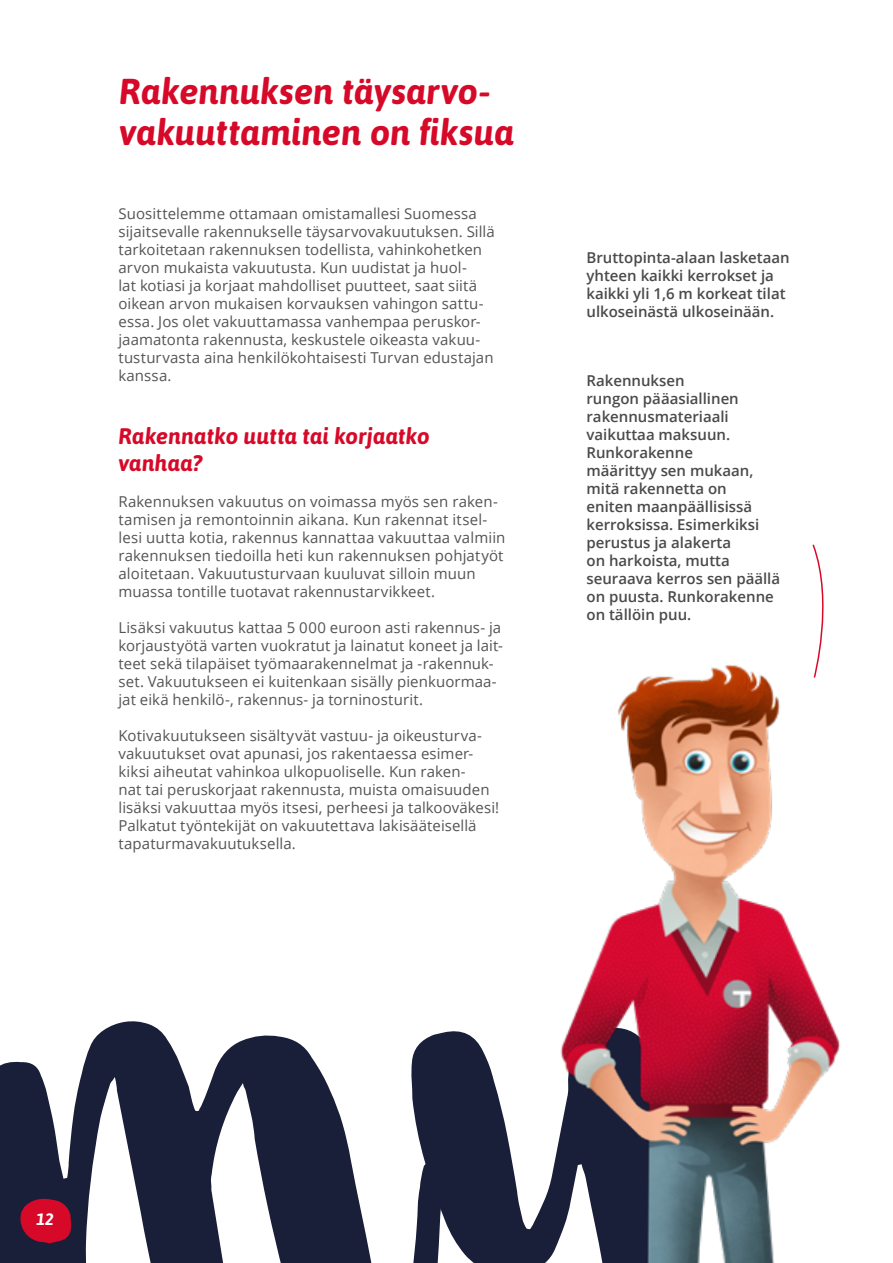
<style>
.page{position:relative;width:893px;height:1263px;background:#fff}
.page>*{position:absolute;margin:0;border:0;box-sizing:border-box;transform-origin:0 0}
.Sivun_pääotsikko{font:italic 700 36px/40.5px "Asap";color:#d70929}
.Otsikko2{font:italic 700 22.5px/27px "Asap";letter-spacing:.005em;color:#d70929}
.t1{font:italic 700 16.5px "Asap";color:#fff}
.Leipis{font:15px/18px "Open Sans";letter-spacing:.005em;color:#555454}
.puhekupla_teksti{font:600 15px/18px "Open Sans";color:#4a4a49}
</style>
<div class="page">
<svg style="left:812px;top:544px;width:12px;height:87px"></svg>
<svg style="left:0;top:1021px;width:372px;height:242px;fill:#191e39"></svg>
<svg style="left:411px;top:1031px;width:59px;height:232px;fill:#191e39"></svg>
<img style="left:470px;top:631px;width:370px;height:632px">
<svg style="left:20px;top:1197px;width:52px;height:46px;background:#a90d2c"></svg>
<p class="Sivun_pääotsikko" style="left:119px;top:71px;width:396px">Rakennuksen täysarvo&shy;vakuuttaminen on fiksua</p>
<p class="Leipis" style="left:118px;top:204px;width:378px">Suosittelemme ottamaan omistamallesi Suomessa sijaitsevalle rakennukselle täysarvovakuutuksen. Sillä tarkoitetaan rakennuksen todellista, vahinkohetken arvon mukaista vakuutusta. Kun uudistat ja huol-<br>lat kotiasi ja korjaat mahdolliset puutteet, saat siitä oikean arvon mukaisen korvauksen vahingon sattu&shy;essa. Jos olet vakuuttamassa vanhempaa peruskor&shy;jaamatonta rakennusta, keskustele oikeasta vakuu&shy;tusturvasta aina henkilökohtaisesti Turvan edustajan kanssa.</p>
<p class="Otsikko2" style="left:118px;top:422px;width:313px">Rakennatko uutta tai korjaatko vanhaa?</p>
<p class="Leipis" style="left:118px;top:492px;width:388px">Rakennuksen vakuutus on voimassa myös sen raken&shy;tamisen ja remontoinnin aikana. Kun rakennat itsel&shy;lesi uutta kotia, rakennus kannattaa vakuuttaa valmiin rakennuksen tiedoilla heti kun rakennuksen pohjatyöt aloitetaan. Vakuutusturvaan kuuluvat silloin muun muassa tontille tuotavat rakennustarvikkeet.</p>
<p class="Leipis" style="left:118px;top:618px;width:386px">Lisäksi vakuutus kattaa 5 000 euroon asti rakennus- ja korjaustyötä varten vuokratut ja lainatut koneet ja lait&shy;teet sekä tilapäiset työmaarakennelmat ja -rakennuk&shy;set. Vakuutukseen ei kuitenkaan sisälly pienkuormaa&shy;jat eikä henkilö-, rakennus- ja torninosturit.</p>
<p class="Leipis" style="left:118px;top:726px;width:382px">Kotivakuutukseen sisältyvät vastuu- ja oikeusturva&shy;vakuutukset ovat apunasi, jos rakentaessa esimer&shy;kiksi aiheutat vahinkoa ulkopuoliselle. Kun raken-<br>nat tai peruskorjaat rakennusta, muista omaisuuden lisäksi vakuuttaa myös itsesi, perheesi ja talkooväkesi!<br>Palkatut työntekijät on vakuutettava lakisääteisellä tapaturmavakuutuksella.</p>
<p class="puhekupla_teksti" style="left:586px;top:249px;width:205px">Bruttopinta-alaan lasketaan yhteen kaikki kerrokset ja kaikki yli 1,6 m korkeat tilat ulkoseinästä ulkoseinään.</p>
<p class="puhekupla_teksti" style="left:586px;top:372px;width:174px">Rakennuksen<br>rungon pääasiallinen rakennusmateriaali vaikuttaa maksuun.<br>Runkorakenne määrittyy sen mukaan, mitä rakennetta on eniten maanpäällisissä kerroksissa. Esimerkiksi perustus ja alakerta</p>
<p class="puhekupla_teksti" style="left:586px;top:552px;width:195px">on harkoista, mutta seuraava kerros sen päällä on puusta. Runkorakenne on tällöin puu.</p>
<p class="t1" style="left:36px;top:1209px;width:19px">12</p>
</div>
